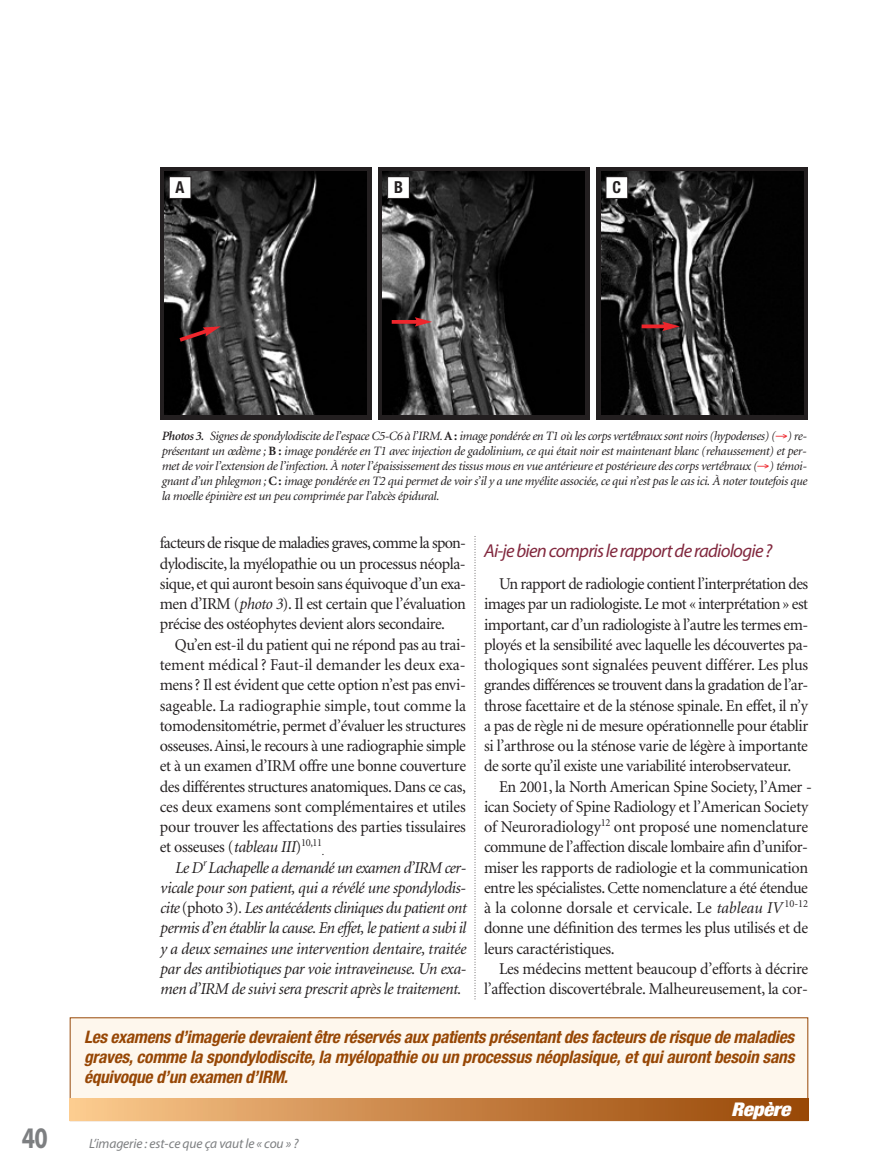
<style>
.page{position:relative;width:878px;height:1175px;background:#fff}
.page>*{position:absolute;margin:0;border:0;box-sizing:border-box;transform-origin:0 0}
.t1{font:700 30px "Myriad Pro";color:#7d7f81;scale:.8 1}
.t2{font:italic 900 condensed 18.9px "Helvetica Neue";letter-spacing:-.015em;color:#fff;scale:1.11 1}
.t3{font:italic 18.75px "Myriad Pro";letter-spacing:-.04em;color:#82293f}
.t4{font:italic 700 condensed 17.25px/20.2px "Helvetica Neue";letter-spacing:-.01em;color:#974705;text-align:justify}
.t5{font:16.5px/20.2px "Minion";letter-spacing:-.02em;color:#231f20;text-align:justify}
.t6{font:italic 16.5px/20.2px "Minion";letter-spacing:-.025em;color:#231f20;text-align:justify}
.t7{font:700 condensed 16.5px "Helvetica Neue";color:#231f20}
.t8{font:italic 13.5px "Myriad Pro";letter-spacing:-.01em;color:#7d7f81}
.t9{font:italic 12.75px/15px "Minion";letter-spacing:-.025em;color:#231f20;text-align:justify}
.t10{font:10.8px "Minion";color:#231f20}
.s1{font-weight:600}
.s2{font-weight:700;font-style:normal}
.s3{color:#ee262c}
.s4{font-style:italic}
.s5{font-style:normal}
</style>
<div class="page">
<svg style="left:474px;top:536px;width:1px;height:463px"></svg>
<div style="left:70px;top:1018px;width:737px;height:102px;background:#fef7ed"></div>
<div style="left:70px;top:1098px;width:738px;height:22px;background:linear-gradient(to right,#fbc78c,#964403)"></div>
<svg style="left:160px;top:167px;width:211px;height:252px;background:#201d1e"></svg>
<img style="left:164px;top:172px;width:202px;height:242px">
<div style="left:169px;top:177px;width:22px;height:21px;background:#fff"></div>
<div style="left:169px;top:176px;width:22px;height:23px;border:1px solid #231f20"></div>
<svg style="left:378px;top:167px;width:212px;height:252px;background:#211e1e"></svg>
<img style="left:382px;top:172px;width:202px;height:242px">
<div style="left:387px;top:177px;width:22px;height:21px;background:#fff"></div>
<div style="left:387px;top:176px;width:23px;height:23px;border:1px solid #231f20"></div>
<svg style="left:596px;top:167px;width:212px;height:252px;background:#201d1e"></svg>
<img style="left:601px;top:172px;width:202px;height:242px">
<div style="left:606px;top:177px;width:21px;height:21px;background:#fff"></div>
<div style="left:605px;top:176px;width:23px;height:23px;border:1px solid #231f20"></div>
<svg style="left:175px;top:326px;width:46px;height:19px"></svg>
<svg style="left:392px;top:320px;width:23px;height:4px"></svg>
<svg style="left:415px;top:317px;width:17px;height:9px"></svg>
<svg style="left:641px;top:324px;width:21px;height:4px"></svg>
<svg style="left:662px;top:322px;width:18px;height:9px"></svg>
<p class="t7" style="left:176px;top:181px;width:10px">A</p>
<p class="t7" style="left:394px;top:181px;width:10px">B</p>
<p class="t7" style="left:612px;top:181px;width:10px">C</p>
<h1 class="t1" style="left:22px;top:1126px;width:34px">40</h1>
<p class="t9" style="left:161px;top:430px;width:647px"><span class="s1">Photos 3.</span> Signes de spondylodiscite de l’espace C5-C6 à l’IRM. <span class="s2">A :</span> image pondérée en T1 où les corps vertébraux sont noirs (hypodenses) (<span class="s3">→</span>) re&shy;présentant un œdème ; <span class="s2">B :</span> image pondérée en T1 avec injection de gadolinium, ce qui était noir est maintenant blanc (rehaussement) et per&shy;met de voir l’extension de l’infection. À noter l’épaississement des tissus mous en vue antérieure et postérieure des corps vertébraux (<span class="s3">→</span>) témoi&shy;gnant d’un phlegmon ; <span class="s2">C :</span> image pondérée en T2 qui permet de voir s’il y a une myélite associée, ce qui n’est pas le cas ici. À noter toutefois que la moelle épinière est un peu comprimée par l’abcès épidural.</p>
<p class="t5" style="left:160px;top:534px;width:308px">facteurs de risque de maladies graves, comme la spon&shy;dylodiscite, la myélopathie ou un processus néopla&shy;sique, et qui auront besoin sans équivoque d’un exa&shy;men d’IRM (<span class="s4">photo 3</span>). Il est certain que l’évaluation précise des ostéophytes devient alors secondaire.</p>
<p class="t5" style="left:160px;top:635px;width:308px;text-indent:15px">Qu’en est-il du patient qui ne répond pas au trai&shy;tement médical ? Faut-il demander les deux exa&shy;mens ? Il est évident que cette option n’est pas envi&shy;sageable. La radiographie simple, tout comme la tomodensitométrie, permet d’évaluer les structures osseuses. Ainsi, le recours à une radiographie simple et à un examen d’IRM offre une bonne couverture des différentes structures anatomiques. Dans ce cas, ces deux examens sont complémentaires et utiles pour trouver les affectations des parties tissulaires et osseuses (<span class="s4">tableau III</span>)<sup>10,11</sup></p>
<p class="t10" style="left:322px;top:847px;width:4px">.</p>
<p class="t6" style="left:160px;top:858px;width:308px;text-indent:15px">Le D<sup>r</sup> Lachapelle a demandé un examen d’IRM cer&shy;vicale pour son patient, qui a révélé une spondylodis&shy;cite <span class="s5">(photo 3)</span>. Les antécédents cliniques du patient ont permis d’en établir la cause. En effet, le patient a subi il y a deux semaines une intervention dentaire, traitée par des antibiotiques par voie intraveineuse. Un exa&shy;men d’IRM de suivi sera prescrit après le traitement.</p>
<p class="t3" style="left:484px;top:544px;width:290px">Ai-je bien compris le rapport de radiologie ?</p>
<p class="t5" style="left:484px;top:575px;width:326px;text-indent:15px">Un rapport de radiologie contient l’interprétation des images par un radiologiste. Le mot « interprétation » est important, car d’un radiologiste à l’autre les termes em&shy;ployés et la sensibilité avec laquelle les découvertes pa&shy;thologiques sont signalées peuvent différer. Les plus grandes différences se trouvent dans la gradation de l’ar&shy;throse facettaire et de la sténose spinale. En effet, il n’y a pas de règle ni de mesure opérationnelle pour établir si l’arthrose ou la sténose varie de légère à importante de sorte qu’il existe une variabilité interobservateur.</p>
<p class="t5" style="left:484px;top:777px;width:329px;text-align:left;text-indent:15px">En 2001, la North American Spine Society, l’Amer - i can Society of Spine Radiology et l’American Society of Neuroradiology<sup>12</sup> ont proposé une nomenclature commune de l’affection discale lombaire afin d’unifor&shy;miser les rapports de radiologie et la communication entre les spécialistes. Cette nomenclature a été étendue à la colonne dorsale et cervicale. Le <span class="s4">tableau IV</span> <sup>10-12 </sup>donne une définition des termes les plus utilisés et de leurs caractéristiques.</p>
<p class="t5" style="left:484px;top:959px;width:326px;text-align:right">Les médecins mettent beaucoup d’efforts à décrire l’affection discovertébrale. Malheureusement, la cor-</p>
<p class="t4" style="left:84px;top:1028px;width:711px">Les examens d’imagerie devraient être réservés aux patients présentant des facteurs de risque de maladies graves, comme la spondylodiscite, la myélopathie ou un processus néoplasique, et qui auront besoin sans équivoque d’un examen d’IRM.</p>
<p class="t2" style="left:731px;top:1102px;width:55px">Repère</p>
<p class="t8" style="left:89px;top:1138px;width:211px">L’imagerie : est-ce que ça vaut le « cou » ?</p>
</div>
